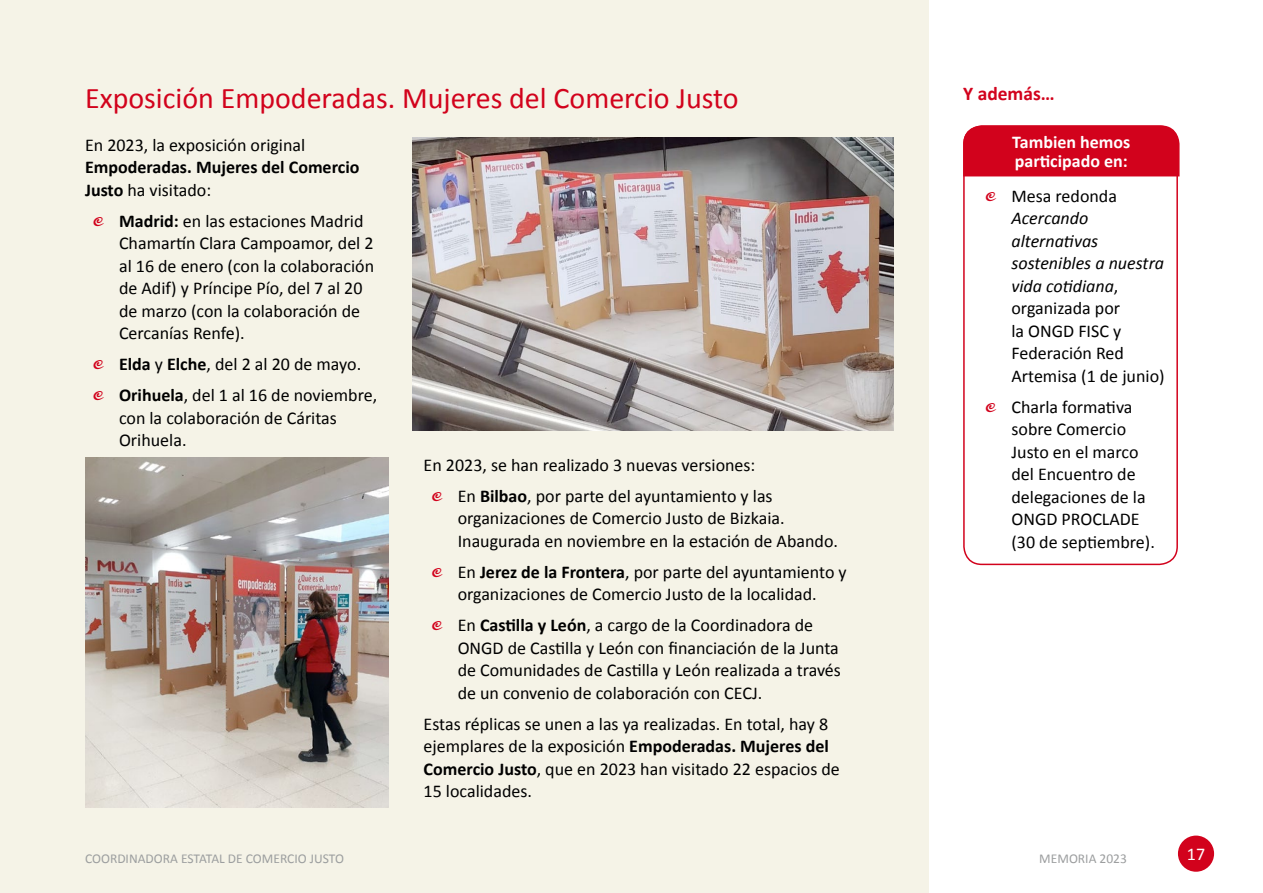
<style>
.page{position:relative;width:1263px;height:893px;background:#fff}
.page>*{position:absolute;margin:0;border:0;box-sizing:border-box;transform-origin:0 0}
.t1{font:30px "Calibri";color:#d2021c}
.t2{font:700 19.5px "Calibri";color:#d2021c}
.t3{font:18px/22.5px "Calibri";color:#000}
.t4{font:700 18px/22.5px "Calibri";color:#000}
.t5{font:700 18px/19.5px "Calibri";color:#fff}
.t6{font:18px "Calibri";color:#fff}
.t7{font:13.5px "Calibri";color:#9c9e9f}
.s1{font-weight:400}
.s2{font-family:"Eclectic One";font-size:13.5px;color:#d2021c}
.s3{font-weight:700}
.s4{font-style:italic}
</style>
<div class="page">
<div style="left:0;top:0;width:928px;height:893px;background:#f5f3e7"></div>
<img style="left:85px;top:457px;width:303px;height:351px">
<img style="left:412px;top:137px;width:481px;height:294px">
<div style="left:963px;top:125px;width:215px;height:440px;border:2px solid #d2021c;border-radius:18px"></div>
<div style="left:963px;top:125px;width:217px;height:52px;background:#d2021c"></div>
<div style="left:1178px;top:836px;width:36px;height:36px;background:#d2021c;border-radius:50%"></div>
<h1 class="t1" style="left:85px;top:79px;width:655px">Exposición Empoderadas. Mujeres del Comercio Justo</h1>
<p class="t3" style="left:85px;top:133px;width:222px">En 2023, la exposición original</p>
<p class="t4" style="left:85px;top:155px;width:276px">Empoderadas. Mujeres del Comercio<br>Justo <span class="s1">ha visitado:</span></p>
<p class="t3" style="left:119px;top:209px;width:257px;text-indent:-26px"><span class="s2">’</span> <span class="s3">Madrid:</span> en las estaciones Madrid<br>Chamartín Clara Campoamor, del 2 al 16 de enero (con la colaboración de Adif) y Príncipe Pío, del 7 al 20 de marzo (con la colaboración de<br>Cercanías Renfe).</p>
<p class="t3" style="left:94px;top:348px;width:285px;line-height:31px"><span class="s2">’</span> <span class="s3">Elda</span> y <span class="s3">Elche</span>, del 2 al 20 de mayo.<br><span class="s2">’</span> <span class="s3">Orihuela</span>, del 1 al 16 de noviembre,</p>
<p class="t3" style="left:119px;top:406px;width:219px">con la colaboración de Cáritas<br>Orihuela.</p>
<p class="t3" style="left:432px;top:448px;width:342px;line-height:31px;text-indent:-9px">En 2023, se han realizado 3 nuevas versiones:<br><span class="s2">’</span> En <span class="s3">Bilbao</span>, por parte del ayuntamiento y las</p>
<p class="t3" style="left:458px;top:506px;width:382px">organizaciones de Comercio Justo de Bizkaia.<br>Inaugurada en noviembre en la estación de Abando.</p>
<p class="t3" style="left:432px;top:560px;width:416px;text-align:center"><span class="s2">’</span> En <span class="s3">Jerez de la Frontera</span>, por parte del ayuntamiento y organizaciones de Comercio Justo de la localidad.</p>
<p class="t3" style="left:458px;top:613px;width:385px;text-indent:-26px"><span class="s2">’</span> En <span class="s3">Castilla y León</span>, a cargo de la Coordinadora de ONGD de Castilla y León con financiación de la Junta de Comunidades de Castilla y León realizada a través de un convenio de colaboración con CECJ.</p>
<p class="t3" style="left:424px;top:712px;width:418px">Estas réplicas se unen a las ya realizadas. En total, hay 8 ejemplares de la exposición <span class="s3">Empoderadas. Mujeres del Comercio Justo</span>, que en 2023 han visitado 22 espacios de 15 localidades.</p>
<p class="t2" style="left:963px;top:81px;width:93px">Y además…</p>
<p class="t5" style="left:1012px;top:131px;width:120px">Tambien hemos participado en:</p>
<p class="t3" style="left:1011px;top:184px;width:155px;text-indent:-26px"><span class="s2">’</span> Mesa redonda<br><span class="s4">Acercando alternativas sostenibles a nuestra vida cotidiana</span>, organizada por<br>la ONGD FISC y<br>Federación Red<br>Artemisa (1 de junio)</p>
<p class="t3" style="left:1011px;top:395px;width:145px;text-indent:-26px"><span class="s2">’</span> Charla formativa sobre Comercio<br>Justo en el marco del Encuentro de delegaciones de la<br>ONGD PROCLADE (30 de septiembre).</p>
<p class="t7" style="left:85px;top:850px;width:260px">COORDINADORA ESTATAL DE COMERCIO JUSTO</p>
<p class="t7" style="left:1039px;top:850px;width:89px">MEMORIA 2023</p>
<p class="t6" style="left:1187px;top:843px;width:20px">17</p>
</div>
